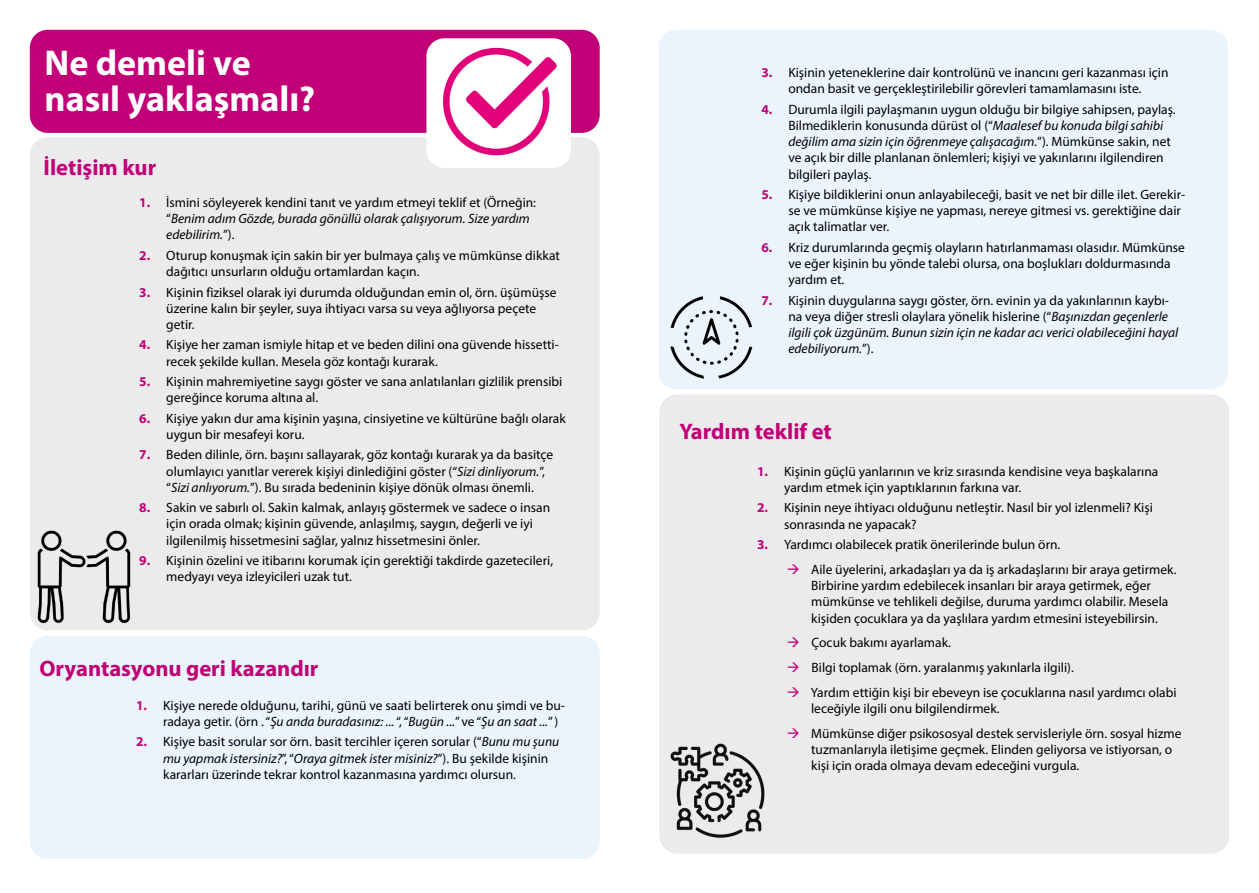
<style>
.page{position:relative;width:1259px;height:893px;background:#fff}
.page>*{position:absolute;margin:0;border:0;box-sizing:border-box;transform-origin:0 0}
.t1{font:700 36px/36px "Myriad Pro";color:#fff}
.t2{font:700 22.5px "Myriad Pro";color:#c10077}
.t3{font:13.5px/16.2px "Myriad Pro";color:#000}
.t4{font:italic 13.5px/16.2px "Myriad Pro";color:#000}
.s1{font-weight:700;font-style:normal;color:#c10077}
.s2{font-style:normal}
.s3{font-weight:700;color:#c10077}
.s4{font-style:italic}
.s5{color:#c10077}
</style>
<div class="page">
<div style="left:659px;top:394px;width:570px;height:460px;background:#ebebeb;border-radius:18px"></div>
<div style="left:658px;top:30px;width:570px;height:359px;background:#ebf4fc;border-radius:18px"></div>
<div style="left:30px;top:636px;width:570px;height:223px;background:#ebf4fc;border-radius:18px"></div>
<div style="left:30px;top:137px;width:570px;height:493px;background:#ebebeb;border-radius:18px"></div>
<div style="left:30px;top:30px;width:570px;height:103px;background:#c10077;border-radius:18px"></div>
<div style="left:426px;top:38px;width:145px;height:130px;background:#fff;border-radius:18px"></div>
<img style="left:443px;top:47px;width:114px;height:109px">
<img style="left:30px;top:530px;width:101px;height:100px">
<img style="left:658px;top:296px;width:95px;height:103px">
<img style="left:659px;top:743px;width:106px;height:111px">
<h1 class="t1" style="left:45px;top:44px;width:272px">Ne demeli ve nasıl yaklaşmalı?</h1>
<h2 class="t2" style="left:44px;top:153px;width:114px">İletişim kur</h2>
<p class="t4" style="left:166px;top:194px;width:371px;text-indent:-27px"><span class="s1">1.</span> <span class="s2">İsmini söyleyerek kendini tanıt ve yardım etmeyi teklif et (Örneğin: “</span>Benim adım Gözde, burada gönüllü olarak çalışıyorum. Size yardım edebilirim.<span class="s2">”).</span></p>
<p class="t3" style="left:166px;top:247px;width:395px;text-indent:-27px"><span class="s3">2.</span> Oturup konuşmak için sakin bir yer bulmaya çalış ve mümkünse dikkat dağıtıcı unsurların olduğu ortamlardan kaçın.</p>
<p class="t3" style="left:166px;top:284px;width:392px;text-indent:-27px"><span class="s3">3.</span> Kişinin fiziksel olarak iyi durumda olduğundan emin ol, örn. üşümüşse üzerine kalın bir şeyler, suya ihtiyacı varsa su veya ağlıyorsa peçete getir.</p>
<p class="t3" style="left:166px;top:337px;width:394px;text-indent:-27px"><span class="s3">4.</span> Kişiye her zaman ismiyle hitap et ve beden dilini ona güvende hissetti&shy;recek şekilde kullan. Mesela göz kontağı kurarak.</p>
<p class="t3" style="left:166px;top:373px;width:397px;text-indent:-27px"><span class="s3">5.</span> Kişinin mahremiyetine saygı göster ve sana anlatılanları gizlilik prensibi gereğince koruma altına al.</p>
<p class="t3" style="left:166px;top:410px;width:401px;text-indent:-27px"><span class="s3">6.</span> Kişiye yakın dur ama kişinin yaşına, cinsiyetine ve kültürüne bağlı olarak uygun bir mesafeyi koru.</p>
<p class="t3" style="left:166px;top:447px;width:388px;text-indent:-27px"><span class="s3">7.</span> Beden dilinle, örn. başını sallayarak, göz kontağı kurarak ya da basitçe olumlayıcı yanıtlar vererek kişiyi dinlediğini göster (“<span class="s4">Sizi dinliyorum.</span>”, “<span class="s4">Sizi anlıyorum.</span>”). Bu sırada bedeninin kişiye dönük olması önemli.</p>
<p class="t3" style="left:166px;top:499px;width:385px;text-indent:-27px"><span class="s3">8.</span> Sakin ve sabırlı ol. Sakin kalmak, anlayış göstermek ve sadece o insan için orada olmak; kişinin güvende, anlaşılmış, saygın, değerli ve iyi ilgilenilmiş hissetmesini sağlar, yalnız hissetmesini önler.</p>
<p class="t3" style="left:166px;top:552px;width:388px;text-indent:-27px"><span class="s3">9.</span> Kişinin özelini ve itibarını korumak için gerektiği takdirde gazetecileri, medyayı veya izleyicileri uzak tut.</p>
<h2 class="t2" style="left:39px;top:654px;width:281px">Oryantasyonu geri kazandır</h2>
<p class="t3" style="left:163px;top:697px;width:403px;text-indent:-27px"><span class="s3">1.</span> Kişiye nerede olduğunu, tarihi, günü ve saati belirterek onu şimdi ve bu&shy;radaya getir. (örn . “<span class="s4">Şu anda buradasınız: ...</span> “, “<span class="s4">Bugün ...</span>” ve “<span class="s4">Şu an saat ...</span>” )</p>
<p class="t3" style="left:163px;top:733px;width:398px;text-indent:-27px"><span class="s3">2.</span> Kişiye basit sorular sor örn. basit tercihler içeren sorular (“<span class="s4">Bunu mu şunu mu yapmak istersiniz?</span>”, “<span class="s4">Oraya gitmek ister misiniz?</span>”). Bu şekilde kişinin kararları üzerinde tekrar kontrol kazanmasına yardımcı olursun.</p>
<p class="t3" style="left:761px;top:64px;width:409px;text-align:center"><span class="s3">3.</span> Kişinin yeteneklerine dair kontrolünü ve inancını geri kazanması için ondan basit ve gerçekleştirilebilir görevleri tamamlamasını iste.</p>
<p class="t3" style="left:788px;top:101px;width:389px;text-indent:-27px"><span class="s3">4.</span> Durumla ilgili paylaşmanın uygun olduğu bir bilgiye sahipsen, paylaş.<br>Bilmediklerin konusunda dürüst ol (“<span class="s4">Maalesef bu konuda bilgi sahibi değilim ama sizin için öğrenmeye çalışacağım.</span>”). Mümkünse sakin, net ve açık bir dille planlanan önlemleri; kişiyi ve yakınlarını ilgilendiren bilgileri paylaş.</p>
<p class="t3" style="left:788px;top:186px;width:398px;text-indent:-27px"><span class="s3">5.</span> Kişiye bildiklerini onun anlayabileceği, basit ve net bir dille ilet. Gerekir&shy;se ve mümkünse kişiye ne yapması, nereye gitmesi vs. gerektiğine dair açık talimatlar ver.</p>
<p class="t3" style="left:788px;top:239px;width:398px;text-indent:-27px"><span class="s3">6.</span> Kriz durumlarında geçmiş olayların hatırlanmaması olasıdır. Mümkünse ve eğer kişinin bu yönde talebi olursa, ona boşlukları doldurmasında yardım et.</p>
<p class="t3" style="left:788px;top:292px;width:391px;text-indent:-27px"><span class="s3">7.</span> Kişinin duygularına saygı göster, örn. evinin ya da yakınlarının kaybı&shy;na veya diğer stresli olaylara yönelik hislerine (“<span class="s4">Başınızdan geçenlerle ilgili çok üzgünüm. Bunun sizin için ne kadar acı verici olabileceğini hayal edebiliyorum.</span>”).</p>
<h2 class="t2" style="left:679px;top:417px;width:154px">Yardım teklif et</h2>
<p class="t3" style="left:784px;top:463px;width:376px;text-indent:-27px"><span class="s3">1.</span> Kişinin güçlü yanlarının ve kriz sırasında kendisine veya başkalarına yardım etmek için yaptıklarının farkına var.</p>
<p class="t3" style="left:784px;top:500px;width:370px;text-indent:-27px"><span class="s3">2.</span> Kişinin neye ihtiyacı olduğunu netleştir. Nasıl bir yol izlenmeli? Kişi sonrasında ne yapacak?</p>
<p class="t3" style="left:757px;top:536px;width:305px"><span class="s3">3.</span> Yardımcı olabilecek pratik önerilerinde bulun örn.</p>
<p class="t3" style="left:811px;top:561px;width:367px;text-indent:-24px"><span class="s5">→</span> Aile üyelerini, arkadaşları ya da iş arkadaşlarını bir araya getirmek.<br>Birbirine yardım edebilecek insanları bir araya getirmek, eğer mümkünse ve tehlikeli değilse, duruma yardımcı olabilir. Mesela kişiden çocuklara ya da yaşlılara yardım etmesini isteyebilirsin.</p>
<p class="t3" style="left:787px;top:634px;width:166px"><span class="s5">→</span> Çocuk bakımı ayarlamak.</p>
<p class="t3" style="left:787px;top:659px;width:288px"><span class="s5">→</span> Bilgi toplamak (örn. yaralanmış yakınlarla ilgili).</p>
<p class="t3" style="left:811px;top:684px;width:367px;text-indent:-24px"><span class="s5">→</span> Yardım ettiğin kişi bir ebeveyn ise çocuklarına nasıl yardımcı olabi leceğiyle ilgili onu bilgilendirmek.</p>
<p class="t3" style="left:811px;top:725px;width:372px;text-indent:-24px"><span class="s5">→</span> Mümkünse diğer psikososyal destek servisleriyle örn. sosyal hizme tuzmanlarıyla iletişime geçmek. Elinden geliyorsa ve istiyorsan, o kişi için orada olmaya devam edeceğini vurgula.</p>
</div>
